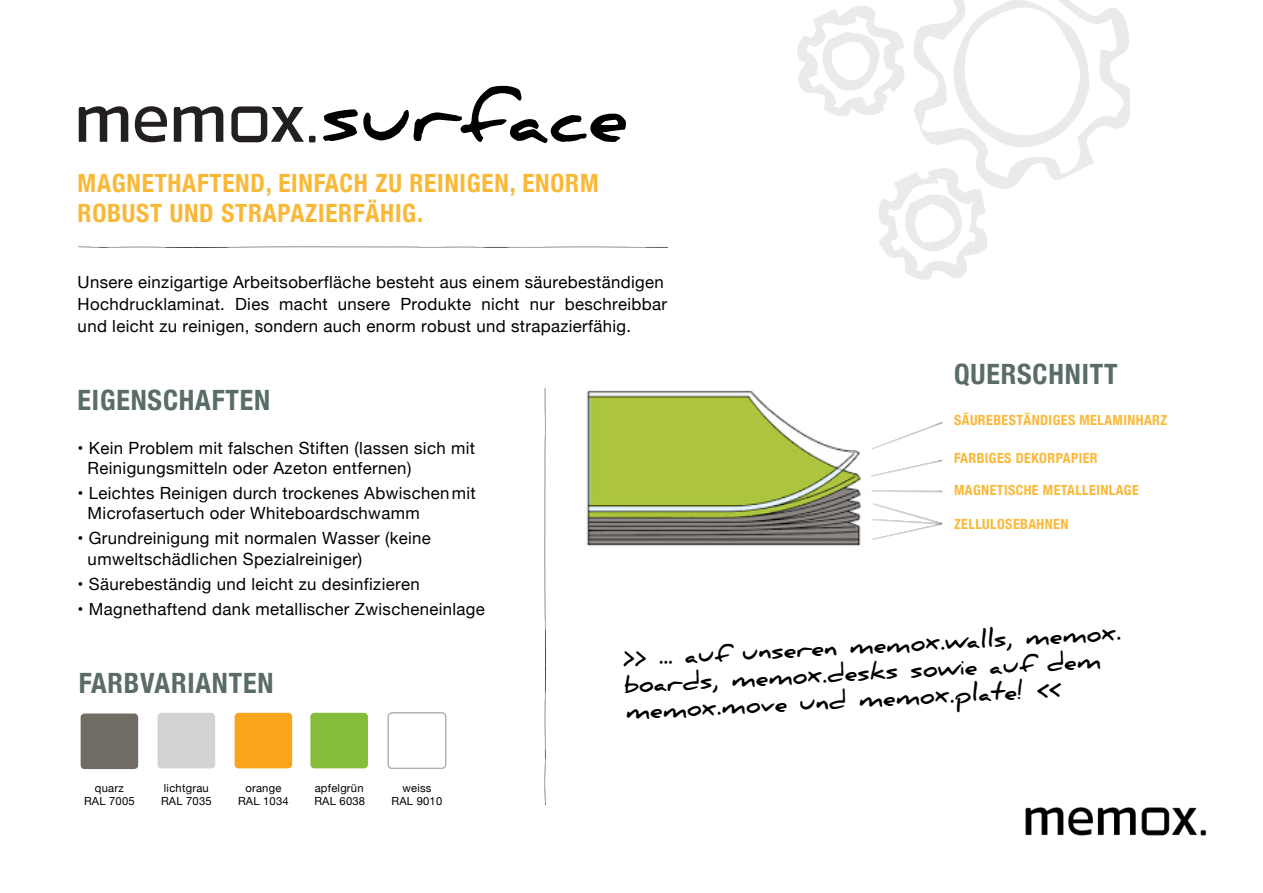
<style>
.page{position:relative;width:1263px;height:893px;background:#fff}
.page>*{position:absolute;margin:0;border:0;box-sizing:border-box;transform-origin:0 0}
.t1{font:700 75px "Daniel";color:#000}
.t2{font:700 condensed 28.05px "Helvetica Neue";letter-spacing:.03em;color:#596c68}
.t3{font:700 condensed 25.2px/30.3px "Helvetica Neue";letter-spacing:.03em;color:#fab837}
.t4{font:700 23.85px/26.5px "Daniel";color:#000}
.t5{font:16.8px/20.1px "Helvetica Neue";letter-spacing:.02em;color:#000001}
.t6{font:16.8px/22.4px "Helvetica Neue";letter-spacing:.02em;color:#000}
.t7{font:700 condensed 13.95px "Helvetica Neue";letter-spacing:.03em;color:#fab837}
.t8{font:11.25px/13.5px "Helvetica Neue";letter-spacing:.02em;color:#000;text-align:center}
</style>
<div class="page">
<svg style="left:231px;top:106px;width:73px;height:36px"></svg>
<svg style="left:79px;top:106px;width:49px;height:36px"></svg>
<svg style="left:174px;top:106px;width:49px;height:36px"></svg>
<svg style="left:135px;top:106px;width:32px;height:36px"></svg>
<div style="left:309px;top:136px;width:7px;height:6px;background:#231f20"></div>
<img style="left:78px;top:246px;width:589px;height:2px">
<img style="left:586px;top:390px;width:275px;height:156px">
<img style="left:871px;top:422px;width:72px;height:28px">
<img style="left:871px;top:460px;width:71px;height:17px">
<img style="left:872px;top:490px;width:70px;height:2px">
<img style="left:872px;top:503px;width:68px;height:37px">
<img style="left:871px;top:518px;width:71px;height:7px">
<div style="left:158px;top:713px;width:57px;height:55px;background:#d1d2d4;border-radius:4px"></div>
<div style="left:235px;top:713px;width:57px;height:55px;background:#f9a51b;border-radius:4px"></div>
<div style="left:310px;top:713px;width:58px;height:55px;background:#85bd3b;border-radius:4px"></div>
<div style="left:387px;top:712px;width:59px;height:57px;border:1px solid #595e5e;border-radius:4px"></div>
<div style="left:81px;top:713px;width:57px;height:56px;background:#706c64;border-radius:4px"></div>
<img style="left:544px;top:389px;width:2px;height:415px">
<img style="left:798px;top:0;width:331px;height:279px">
<img style="left:1025px;top:807px;width:182px;height:29px">
<h1 class="t1" style="left:322px;top:71px;width:308px">surface</h1>
<h3 class="t3" style="left:78px;top:166px;width:523px">MAGNETHAFTEND, EINFACH ZU REINIGEN, ENORM<br>ROBUST UND STRAPAZIERFÄHIG.</h3>
<p class="t6" style="left:78px;top:271px;width:591px">Unsere einzigartige Arbeitsoberfläche besteht aus einem säurebeständigen<br>Hochdrucklaminat. Dies macht unsere Produkte nicht nur beschreibbar und leicht zu reinigen, sondern auch enorm robust und strapazierfähig.</p>
<h2 class="t2" style="left:78px;top:377px;width:194px">EIGENSCHAFTEN</h2>
<p class="t5" style="left:88px;top:439px;width:389px;text-indent:-10px">• Kein Problem mit falschen Stiften (lassen sich mit<br>Reinigungsmitteln oder Azeton entfernen)</p>
<p class="t5" style="left:88px;top:484px;width:390px;text-indent:-10px">• Leichtes Reinigen durch trockenes Abwischen mit<br>Microfasertuch oder Whiteboardschwamm</p>
<p class="t5" style="left:88px;top:529px;width:345px;text-indent:-10px">• Grundreinigung mit normalen Wasser (keine umweltschädlichen Spezialreiniger)</p>
<p class="t5" style="left:78px;top:575px;width:344px">• Säurebeständig und leicht zu desinfizieren</p>
<p class="t5" style="left:78px;top:600px;width:409px">• Magnethaftend dank metallischer Zwischeneinlage</p>
<h2 class="t2" style="left:954px;top:351px;width:165px">QUERSCHNITT</h2>
<p class="t7" style="left:954px;top:408px;width:215px">SÄUREBESTÄNDIGES MELAMINHARZ</p>
<p class="t7" style="left:954px;top:446px;width:145px">FARBIGES DEKORPAPIER</p>
<p class="t7" style="left:954px;top:479px;width:186px">MAGNETISCHE METALLEINLAGE</p>
<p class="t7" style="left:954px;top:513px;width:116px">ZELLULOSEBAHNEN</p>
<h2 class="t2" style="left:79px;top:660px;width:196px">FARBVARIANTEN</h2>
<p class="t8" style="left:84px;top:782px;width:52px">quarz<br>RAL 7005</p>
<p class="t8" style="left:161px;top:782px;width:52px;text-align:left">lichtgrau<br>RAL 7035</p>
<p class="t8" style="left:238px;top:782px;width:52px">orange<br>RAL 1034</p>
<p class="t8" style="left:314px;top:782px;width:52px;text-align:left">apfelgrün<br>RAL 6038</p>
<p class="t8" style="left:392px;top:782px;width:52px">weiss<br>RAL 9010</p>
<h3 class="t4" style="left:622px;top:645px;width:500px;rotate:-3deg">&gt;&gt; ... auf unseren memox.walls, memox. boards, memox.desks sowie auf dem memox.move und memox.plate! &lt;&lt;</h3>
</div>
